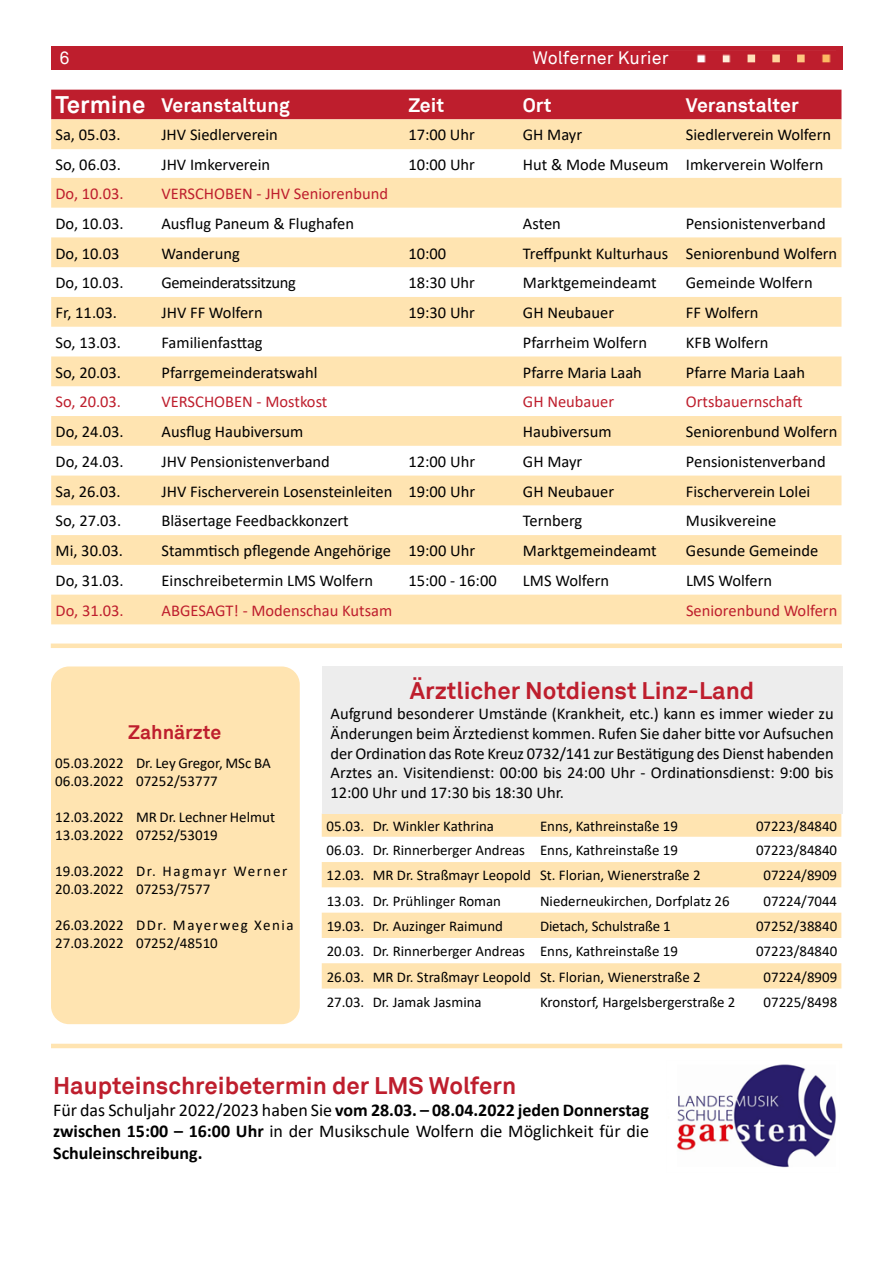
<style>
.page{position:relative;width:893px;height:1263px;background:#fff}
.page>*{position:absolute;margin:0;border:0;box-sizing:border-box;transform-origin:0 0}
.t1{font:700 24px "Akkurat OEVP";color:#be1e2d}
.t2{font:700 19.5px "Akkurat OEVP";color:#fff}
.t3{font:700 19.5px "Akkurat OEVP";color:#be1e2d}
.t4{font:700 18px/21.6px "Calibri";color:#000;text-align:justify}
.t5{font:18px "Akkurat OEVP";color:#fff}
.t6{font:16.5px/19.8px "Calibri";color:#000;text-align:justify}
.t7{font:16.5px "Calibri";color:#be1e2d}
.t8{font:16.5px "Calibri";letter-spacing:-.025em;color:#000}
.t9{font:15px/18px "Calibri";color:#000}
.t10{font:14.85px "Calibri";color:#000}
.s1{font-size:24px}
.s2{font-weight:400}
</style>
<div class="page">
<div style="left:51px;top:90px;width:790px;height:29px;background:#be1e2d"></div>
<svg style="left:51px;top:119px;width:790px;height:505px;fill:#ffe4b1"></svg>
<div style="left:51px;top:666px;width:249px;height:358px;background:#ffe4b1;border-radius:18px"></div>
<div style="left:51px;top:643px;width:791px;height:5px;background:#ffe4b1"></div>
<hr style="left:51px;top:1044px;width:791px;height:4px;background:#ffe4b1">
<svg style="left:322px;top:813px;width:519px;height:175px;fill:#ffe4b1"></svg>
<div style="left:322px;top:666px;width:520px;height:147px;background:#ededed"></div>
<img style="left:677px;top:1064px;width:159px;height:104px">
<div style="left:51px;top:47px;width:791px;height:23px;background:#be1e2d"></div>
<img style="left:696px;top:54px;width:135px;height:9px">
<p class="t5" style="left:60px;top:47px;width:12px">6</p>
<p class="t5" style="left:533px;top:47px;width:138px">Wolferner Kurier</p>
<p class="t2" style="left:55px;top:93px;width:236px"><span class="s1">Termine</span> Veranstaltung</p>
<p class="t2" style="left:408px;top:93px;width:37px">Zeit</p>
<p class="t2" style="left:523px;top:93px;width:30px">Ort</p>
<p class="t2" style="left:686px;top:93px;width:114px">Veranstalter</p>
<p class="t6" style="left:55px;top:125px;width:67px">Sa, 05.03.</p>
<p class="t6" style="left:161px;top:125px;width:118px">JHV Siedlerverein</p>
<p class="t6" style="left:408px;top:125px;width:68px">17:00 Uhr</p>
<p class="t6" style="left:523px;top:125px;width:61px">GH Mayr</p>
<p class="t6" style="left:686px;top:125px;width:147px">Siedlerverein Wolfern</p>
<p class="t6" style="left:55px;top:154px;width:67px">So, 06.03.</p>
<p class="t6" style="left:161px;top:154px;width:110px">JHV Imkerverein</p>
<p class="t6" style="left:408px;top:154px;width:68px">10:00 Uhr</p>
<p class="t6" style="left:523px;top:154px;width:302px">Hut &amp; Mode Museum Imkerverein Wolfern</p>
<p class="t7" style="left:55px;top:182px;width:70px">Do, 10.03.</p>
<p class="t7" style="left:161px;top:182px;width:228px">VERSCHOBEN - JHV Seniorenbund</p>
<p class="t6" style="left:55px;top:213px;width:70px">Do, 10.03.</p>
<p class="t6" style="left:161px;top:213px;width:194px">Ausflug Paneum &amp; Flughafen</p>
<p class="t6" style="left:523px;top:213px;width:40px">Asten</p>
<p class="t6" style="left:686px;top:213px;width:141px">Pensionistenverband</p>
<p class="t6" style="left:55px;top:243px;width:66px">Do, 10.03</p>
<p class="t6" style="left:161px;top:243px;width:80px">Wanderung</p>
<p class="t6" style="left:408px;top:243px;width:39px">10:00</p>
<p class="t6" style="left:523px;top:243px;width:316px">Treffpunkt Kulturhaus Seniorenbund Wolfern</p>
<p class="t6" style="left:55px;top:272px;width:70px">Do, 10.03.</p>
<p class="t8" style="left:161px;top:271px;width:136px">Gemeinderatssitzung</p>
<p class="t6" style="left:408px;top:272px;width:68px">18:30 Uhr</p>
<p class="t6" style="left:523px;top:272px;width:135px">Marktgemeindeamt</p>
<p class="t6" style="left:686px;top:272px;width:128px">Gemeinde Wolfern</p>
<p class="t6" style="left:56px;top:302px;width:63px">Fr, 11.03.</p>
<p class="t6" style="left:161px;top:302px;width:103px">JHV FF Wolfern</p>
<p class="t6" style="left:408px;top:302px;width:68px">19:30 Uhr</p>
<p class="t6" style="left:523px;top:302px;width:93px">GH Neubauer</p>
<p class="t6" style="left:686px;top:302px;width:74px">FF Wolfern</p>
<p class="t6" style="left:56px;top:332px;width:67px">So, 13.03.</p>
<p class="t6" style="left:161px;top:332px;width:103px">Familienfasttag</p>
<p class="t6" style="left:523px;top:332px;width:126px">Pfarrheim Wolfern</p>
<p class="t6" style="left:686px;top:332px;width:84px">KFB Wolfern</p>
<p class="t6" style="left:56px;top:362px;width:67px">So, 20.03.</p>
<p class="t6" style="left:161px;top:362px;width:158px">Pfarrgemeinderatswahl</p>
<p class="t6" style="left:523px;top:362px;width:121px">Pfarre Maria Laah</p>
<p class="t6" style="left:686px;top:362px;width:121px">Pfarre Maria Laah</p>
<p class="t7" style="left:56px;top:390px;width:67px">So, 20.03.</p>
<p class="t7" style="left:161px;top:390px;width:167px">VERSCHOBEN - Mostkost</p>
<p class="t7" style="left:523px;top:390px;width:93px">GH Neubauer</p>
<p class="t7" style="left:686px;top:390px;width:118px">Ortsbauernschaft</p>
<p class="t6" style="left:56px;top:421px;width:70px">Do, 24.03.</p>
<p class="t6" style="left:161px;top:421px;width:143px">Ausflug Haubiversum</p>
<p class="t6" style="left:523px;top:421px;width:90px">Haubiversum</p>
<p class="t6" style="left:686px;top:421px;width:153px">Seniorenbund Wolfern</p>
<p class="t6" style="left:56px;top:451px;width:70px">Do, 24.03.</p>
<p class="t6" style="left:161px;top:451px;width:170px">JHV Pensionistenverband</p>
<p class="t6" style="left:408px;top:451px;width:68px">12:00 Uhr</p>
<p class="t6" style="left:523px;top:451px;width:61px">GH Mayr</p>
<p class="t6" style="left:686px;top:451px;width:141px">Pensionistenverband</p>
<p class="t6" style="left:56px;top:481px;width:67px">Sa, 26.03.</p>
<p class="t6" style="left:161px;top:481px;width:315px">JHV Fischerverein Losensteinleiten 19:00 Uhr</p>
<p class="t6" style="left:523px;top:481px;width:93px">GH Neubauer</p>
<p class="t6" style="left:686px;top:481px;width:126px">Fischerverein Lolei</p>
<p class="t6" style="left:56px;top:511px;width:67px">So, 27.03.</p>
<p class="t6" style="left:161px;top:511px;width:189px">Bläsertage Feedbackkonzert</p>
<p class="t6" style="left:523px;top:511px;width:61px">Ternberg</p>
<p class="t6" style="left:686px;top:511px;width:92px">Musikvereine</p>
<p class="t6" style="left:56px;top:540px;width:69px">Mi, 30.03.</p>
<p class="t6" style="left:161px;top:540px;width:315px">Stammtisch pflegende Angehörige 19:00 Uhr</p>
<p class="t6" style="left:523px;top:540px;width:135px">Marktgemeindeamt</p>
<p class="t6" style="left:686px;top:540px;width:134px">Gesunde Gemeinde</p>
<p class="t6" style="left:56px;top:570px;width:70px">Do, 31.03.</p>
<p class="t6" style="left:162px;top:570px;width:213px">Einschreibetermin LMS Wolfern</p>
<p class="t6" style="left:408px;top:570px;width:90px">15:00 - 16:00</p>
<p class="t6" style="left:523px;top:570px;width:88px">LMS Wolfern</p>
<p class="t6" style="left:686px;top:570px;width:88px">LMS Wolfern</p>
<p class="t7" style="left:56px;top:599px;width:70px">Do, 31.03.</p>
<p class="t7" style="left:162px;top:599px;width:232px">ABGESAGT! - Modenschau Kutsam</p>
<p class="t7" style="left:686px;top:599px;width:153px">Seniorenbund Wolfern</p>
<p class="t3" style="left:128px;top:720px;width:95px">Zahnärzte</p>
<p class="t9" style="left:55px;top:753px;width:217px">05.03.2022 Dr. Ley Gregor, MSc BA<br>06.03.2022 07252/53777</p>
<p class="t9" style="left:55px;top:807px;width:221px">12.03.2022 MR Dr. Lechner Helmut<br>13.03.2022 07252/53019</p>
<p class="t9" style="left:55px;top:861px;width:234px">19.03.2022 Dr. Hagmayr Werner<br>20.03.2022 07253/7577</p>
<p class="t9" style="left:55px;top:915px;width:240px">26.03.2022 DDr. Mayerweg Xenia<br>27.03.2022 07252/48510</p>
<h1 class="t1" style="left:410px;top:676px;width:346px">Ärztlicher Notdienst Linz-Land</h1>
<p class="t6" style="left:330px;top:703px;width:505px">Aufgrund besonderer Umstände (Krankheit, etc.) kann es immer wieder zu Änderungen beim Ärztedienst kommen. Rufen Sie daher bitte vor Aufsuchen der Ordination das Rote Kreuz 0732/141 zur Bestätigung des Dienst habenden Arztes an. Visitendienst: 00:00 bis 24:00 Uhr - Ordinationsdienst: 9:00 bis 12:00 Uhr und 17:30 bis 18:30 Uhr.</p>
<p class="t10" style="left:327px;top:815px;width:169px">05.03. Dr. Winkler Kathrina</p>
<p class="t10" style="left:540px;top:815px;width:139px">Enns, Kathreinstaße 19</p>
<p class="t10" style="left:756px;top:815px;width:83px">07223/84840</p>
<p class="t10" style="left:327px;top:840px;width:353px">06.03. Dr. Rinnerberger Andreas Enns, Kathreinstaße 19</p>
<p class="t10" style="left:756px;top:840px;width:83px">07223/84840</p>
<p class="t10" style="left:327px;top:865px;width:375px">12.03. MR Dr. Straßmayr Leopold St. Florian, Wienerstraße 2</p>
<p class="t10" style="left:763px;top:865px;width:75px">07224/8909</p>
<p class="t10" style="left:327px;top:890px;width:176px">13.03. Dr. Prühlinger Roman</p>
<p class="t10" style="left:540px;top:890px;width:191px">Niederneukirchen, Dorfplatz 26</p>
<p class="t10" style="left:764px;top:890px;width:75px">07224/7044</p>
<p class="t10" style="left:327px;top:916px;width:178px">19.03. Dr. Auzinger Raimund</p>
<p class="t10" style="left:540px;top:916px;width:132px">Dietach, Schulstraße 1</p>
<p class="t10" style="left:756px;top:916px;width:83px">07252/38840</p>
<p class="t10" style="left:327px;top:941px;width:353px">20.03. Dr. Rinnerberger Andreas Enns, Kathreinstaße 19</p>
<p class="t10" style="left:756px;top:941px;width:83px">07223/84840</p>
<p class="t10" style="left:327px;top:966px;width:375px">26.03. MR Dr. Straßmayr Leopold St. Florian, Wienerstraße 2</p>
<p class="t10" style="left:764px;top:966px;width:75px">07224/8909</p>
<p class="t10" style="left:327px;top:991px;width:156px">27.03. Dr. Jamak Jasmina</p>
<p class="t10" style="left:540px;top:991px;width:197px">Kronstorf, Hargelsbergerstraße 2</p>
<p class="t10" style="left:764px;top:991px;width:75px">07225/8498</p>
<h1 class="t1" style="left:53px;top:1070px;width:465px">Haupteinschreibetermin der LMS Wolfern</h1>
<p class="t4" style="left:53px;top:1098px;width:597px"><span class="s2">Für das Schuljahr 2022/2023 haben Sie</span> vom 28.03. – 08.04.2022 jeden Donnerstag zwischen 15:00 – 16:00 Uhr <span class="s2">in der Musikschule Wolfern die Möglichkeit für die </span>Schuleinschreibung.</p>
</div>
